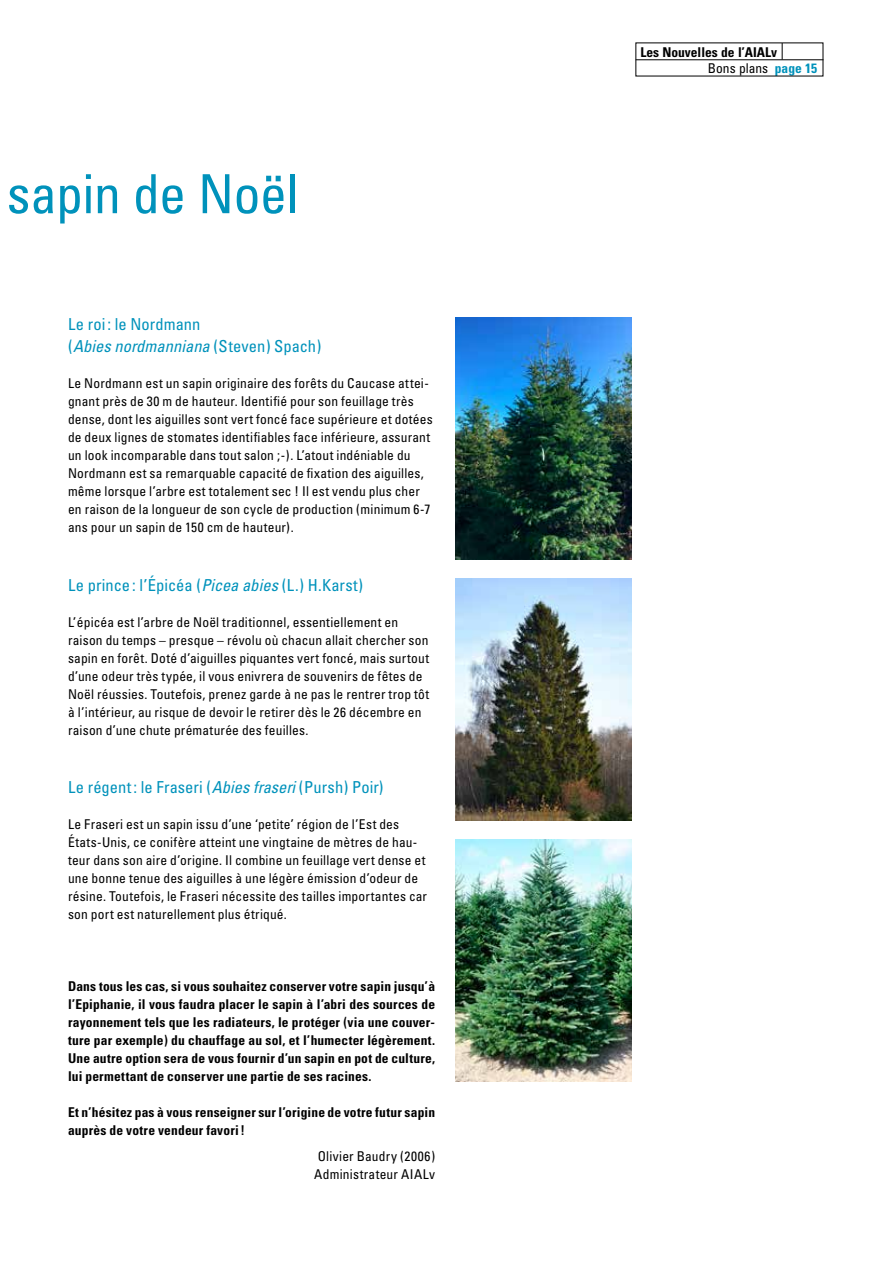
<style>
.page{position:relative;width:893px;height:1263px;background:#fff}
.page>*{position:absolute;margin:0;border:0;box-sizing:border-box;transform-origin:0 0}
.t1{font:condensed 54px "Univers";letter-spacing:-.01em;color:#0092bb}
.t2{font:condensed 16.5px/22.5px "Univers";letter-spacing:.005em;color:#0092bb}
.t3{font:condensed 13.5px/18px "Univers";letter-spacing:.015em;color:#000}
.t4{font:700 condensed 13.5px/18px "Univers";letter-spacing:.01em;color:#000}
.s1{font-style:italic}
.s2{font-weight:400}
.s3{color:#0092bb}
</style>
<div class="page">
<img style="left:455px;top:317px;width:177px;height:242px">
<img style="left:455px;top:839px;width:177px;height:242px">
<img style="left:455px;top:578px;width:177px;height:242px">
<hr style="left:636px;top:59px;width:187px;height:1px;background:#000">
<svg style="left:782px;top:43px;width:1px;height:16px"></svg>
<h1 class="t1" style="left:7px;top:160px;width:293px">sapin de Noël</h1>
<p class="t2" style="left:68px;top:312px;width:255px">Le roi : le Nordmann<br>(<span class="s1">Abies nordmanniana</span> (Steven) Spach)</p>
<p class="t3" style="left:68px;top:374px;width:366px">Le Nordmann est un sapin originaire des forêts du Caucase attei&shy;gnant près de 30 m de hauteur. Identifié pour son feuillage très dense, dont les aiguilles sont vert foncé face supérieure et dotées de deux lignes de stomates identifiables face inférieure, assurant un look incomparable dans tout salon ;-). L’atout indéniable du Nordmann est sa remarquable capacité de fixation des aiguilles, même lorsque l’arbre est totalement sec ! Il est vendu plus cher en raison de la longueur de son cycle de production (minimum 6-7 ans pour un sapin de 150 cm de hauteur).</p>
<p class="t2" style="left:68px;top:573px;width:297px">Le prince : l’Épicéa (<span class="s1">Picea abies</span> (L.) H .Karst)</p>
<p class="t3" style="left:68px;top:613px;width:363px">L’épicéa est l’arbre de Noël traditionnel, essentiellement en raison du temps – presque – révolu où chacun allait chercher son sapin en forêt. Doté d’aiguilles piquantes vert foncé, mais surtout d’une odeur très typée, il vous enivrera de souvenirs de fêtes de Noël réussies. Toutefois, prenez garde à ne pas le rentrer trop tôt à l’intérieur, au risque de devoir le retirer dès le 26 décembre en raison d’une chute prématurée des feuilles.</p>
<p class="t2" style="left:68px;top:776px;width:317px">Le régent: le Fraseri (<span class="s1">Abies fraseri</span> (Pursh) Poir)</p>
<p class="t3" style="left:68px;top:815px;width:361px">Le Fraseri est un sapin issu d’une ‘petite’ région de l’Est des États-Unis, ce conifère atteint une vingtaine de mètres de hau&shy;teur dans son aire d’origine. Il combine un feuillage vert dense et une bonne tenue des aiguilles à une légère émission d’odeur de résine. Toutefois, le Fraseri nécessite des tailles importantes car son port est naturellement plus étriqué.</p>
<p class="t4" style="left:68px;top:977px;width:369px;text-align:justify">Dans tous les cas, si vous souhaitez conserver votre sapin jusqu’à l’Epiphanie, il vous faudra placer le sapin à l’abri des sources de rayonnement tels que les radiateurs, le protéger (via une couver&shy;ture par exemple) du chauffage au sol, et l’humecter légèrement.<br>Une autre option sera de vous fournir d’un sapin en pot de culture, lui permettant de conserver une partie de ses racines.</p>
<p class="t4" style="left:68px;top:1103px;width:369px">Et n’hésitez pas à vous renseigner sur l’origine de votre futur sapin auprès de votre vendeur favori!</p>
<p class="t3" style="left:314px;top:1147px;width:122px">Olivier Baudry (2006)<br>Administrateur AIALv</p>
<p class="t4" style="left:708px;top:43px;width:111px;line-height:16.5px;text-indent:-68px">Les Nouvelles de l’AIALv<br><span class="s2">Bons plans</span> <span class="s3">page 15</span></p>
</div>
